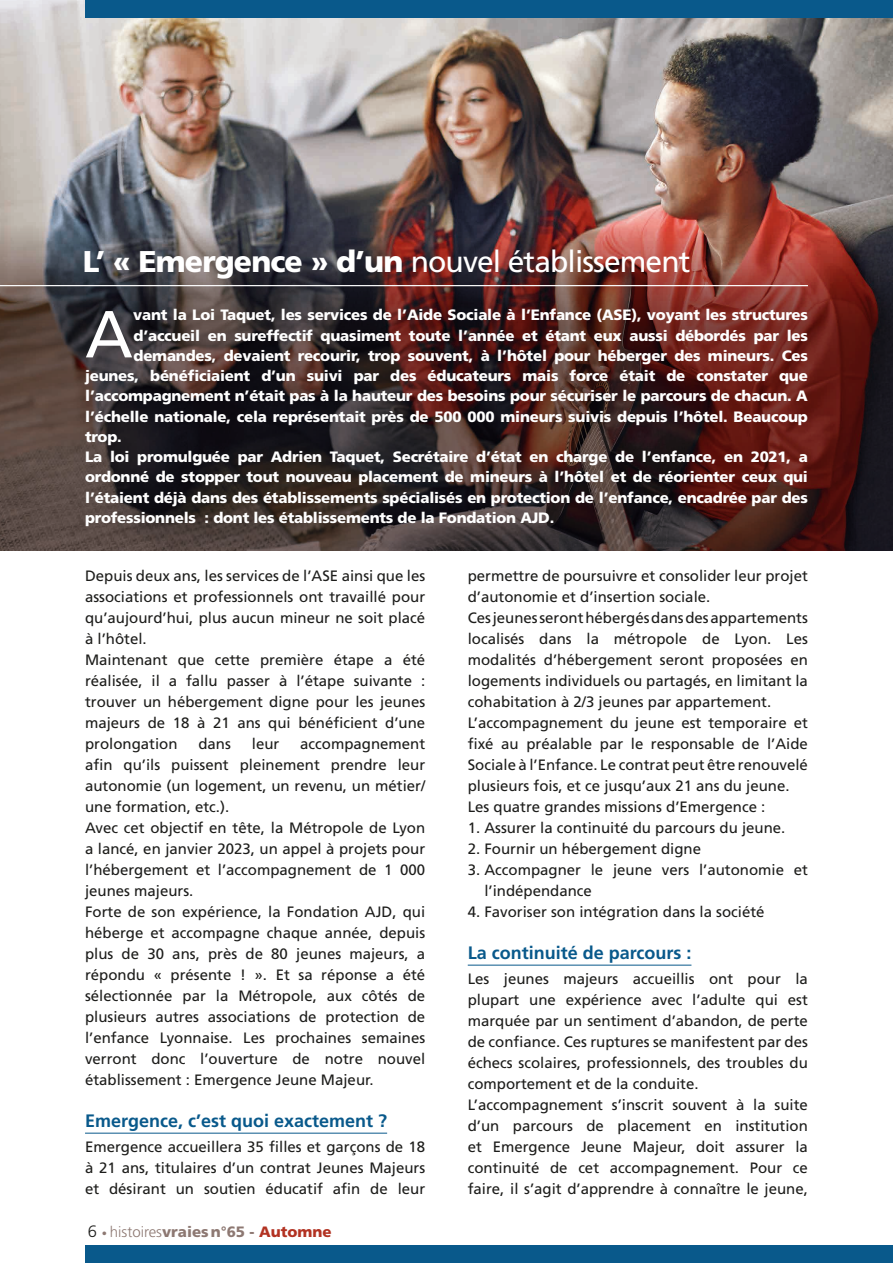
<style>
.page{position:relative;width:893px;height:1263px;background:#fff}
.page>*{position:absolute;margin:0;border:0;box-sizing:border-box;transform-origin:0 0}
.t1{font:66.3px "Frutiger LT Pro";color:#fff}
.t2{font:30px "Frutiger LT Pro";letter-spacing:-.03em;color:#fff}
.t3{font:700 18px "Frutiger LT Pro";color:#09598b}
.t4{font:15px/21px "Frutiger LT Pro";color:#1d1d1b}
.t5{font:900 15px "Frutiger LT Pro";letter-spacing:-.015em;color:#fff}
.t6{font:900 15px "Frutiger LT Pro";color:#8d7872}
.s1{font-weight:900}
.s2{font-weight:300;font-size:16.5px;color:#1d1d1b}
.s3{font-weight:400;font-size:10.5px}
.s4{font-weight:300}
.s5{color:#b23222}
</style>
<div class="page">
<img style="left:0;top:0;width:893px;height:226px">
<div style="left:85px;top:1246px;width:808px;height:17px;background:#09598b"></div>
<div style="left:85px;top:0;width:808px;height:17px;background:#09598b"></div>
<hr style="left:85px;top:1133px;width:302px;height:1px;background:#09598b">
<hr style="left:468px;top:965px;width:223px;height:1px;background:#09598b">
<img style="left:0;top:226px;width:893px;height:325px">
<hr style="left:0;top:285px;width:808px;height:1px;background:#fff">
<h2 class="t2" style="left:83px;top:244px;width:609px"><span class="s1">L’ « Emergence » d’un</span> nouvel établissement</h2>
<h1 class="t1" style="left:85px;top:295px;width:49px">A</h1>
<p class="t5" style="left:133px;top:306px;width:676px">vant la Loi Taquet, les services de l’Aide Sociale à l’Enfance (ASE), voyant les structures</p>
<p class="t5" style="left:134px;top:326px;width:676px">d’accueil en sureffectif quasiment toute l’année et étant eux aussi débordés par les</p>
<p class="t5" style="left:134px;top:347px;width:676px">demandes, devaient recourir, trop souvent, à l’hôtel pour héberger des mineurs. Ces</p>
<p class="t5" style="left:85px;top:367px;width:724px">jeunes, bénéficiaient d’un suivi par des éducateurs mais force était de constater que</p>
<p class="t5" style="left:85px;top:387px;width:724px">l’accompagnement n’était pas à la hauteur des besoins pour sécuriser le parcours de chacun. A</p>
<p class="t5" style="left:85px;top:407px;width:724px">l’échelle nationale, cela représentait près de 500 000 mineurs suivis depuis l’hôtel. Beaucoup</p>
<p class="t5" style="left:85px;top:428px;width:38px">trop.</p>
<p class="t5" style="left:85px;top:448px;width:724px">La loi promulguée par Adrien Taquet, Secrétaire d’état en charge de l’enfance, en 2021, a</p>
<p class="t5" style="left:85px;top:468px;width:724px">ordonné de stopper tout nouveau placement de mineurs à l’hôtel et de réorienter ceux qui</p>
<p class="t5" style="left:85px;top:488px;width:724px">l’étaient déjà dans des établissements spécialisés en protection de l’enfance, encadrée par des</p>
<p class="t5" style="left:85px;top:509px;width:471px">professionnels : dont les établissements de la Fondation AJD.</p>
<p class="t4" style="left:85px;top:565px;width:342px">Depuis deux ans, les services de l’ASE ainsi que les associations et professionnels ont travaillé pour qu’aujourd’hui, plus aucun mineur ne soit placé à l’hôtel.<br>Maintenant que cette première étape a été réalisée, il a fallu passer à l’étape suivante : trouver un hébergement digne pour les jeunes majeurs de 18 à 21 ans qui bénéficient d’une prolongation</p>
<p class="t4" style="left:198px;top:733px;width:34px">dans</p>
<p class="t4" style="left:252px;top:733px;width:29px">leur</p>
<p class="t4" style="left:85px;top:733px;width:342px;text-indent:215px">accompagnement afin qu’ils puissent pleinement prendre leur autonomie (un logement, un revenu, un métier/ une formation, etc.).<br>Avec cet objectif en tête, la Métropole de Lyon a lancé, en janvier 2023, un appel à projets pour l’hébergement et l’accompagnement de 1 000 jeunes majeurs.<br>Forte de son expérience, la Fondation AJD, qui héberge et accompagne chaque année, depuis plus de 30 ans, près de 80 jeunes majeurs, a répondu « présente ! ». Et sa réponse a été sélectionnée par la Métropole, aux côtés de plusieurs autres associations de protection de l’enfance Lyonnaise. Les prochaines semaines verront donc l’ouverture de notre nouvel établissement : Emergence Jeune Majeur.</p>
<p class="t3" style="left:85px;top:1110px;width:304px">Emergence, c’est quoi exactement ?</p>
<p class="t4" style="left:85px;top:1137px;width:342px;text-align:justify">Emergence accueillera 35 filles et garçons de 18 à 21 ans, titulaires d’un contrat Jeunes Majeurs et désirant un soutien éducatif afin de leur</p>
<p class="t6" style="left:88px;top:1223px;width:245px"><span class="s2">6</span> <span class="s3">•</span> <span class="s4">histoires</span>vraiesn°65 - <span class="s5">Automne</span></p>
<p class="t4" style="left:468px;top:565px;width:342px">permettre de poursuivre et consolider leur projet d’autonomie et d’insertion sociale.<br>Ces jeunes seront hébergés dans des appartements localisés dans la métropole de Lyon. Les modalités d’hébergement seront proposées en logements individuels ou partagés, en limitant la cohabitation à 2/3 jeunes par appartement.<br>L’accompagnement du jeune est temporaire et fixé au préalable par le responsable de l’Aide Sociale à l’Enfance. Le contrat peut être renouvelé plusieurs fois, et ce jusqu’aux 21 ans du jeune.<br>Les quatre grandes missions d’Emergence :</p>
<p class="t4" style="left:468px;top:817px;width:319px">1. Assurer la continuité du parcours du jeune.</p>
<p class="t4" style="left:468px;top:838px;width:235px">2. Fournir un hébergement digne</p>
<p class="t4" style="left:484px;top:859px;width:325px;text-indent:-17px">3. Accompagner le jeune vers l’autonomie et l’indépendance</p>
<p class="t4" style="left:468px;top:901px;width:298px">4. Favoriser son intégration dans la société</p>
<p class="t3" style="left:468px;top:942px;width:225px">La continuité de parcours :</p>
<p class="t4" style="left:468px;top:969px;width:342px">Les jeunes majeurs accueillis ont pour la plupart une expérience avec l’adulte qui est marquée par un sentiment d’abandon, de perte de confiance. Ces ruptures se manifestent par des échecs scolaires, professionnels, des troubles du comportement et de la conduite.<br>L’accompagnement s’inscrit souvent à la suite d’un parcours de placement en institution et Emergence Jeune Majeur, doit assurer la continuité de cet accompagnement. Pour ce faire, il s’agit d’apprendre à connaître le jeune,</p>
</div>
